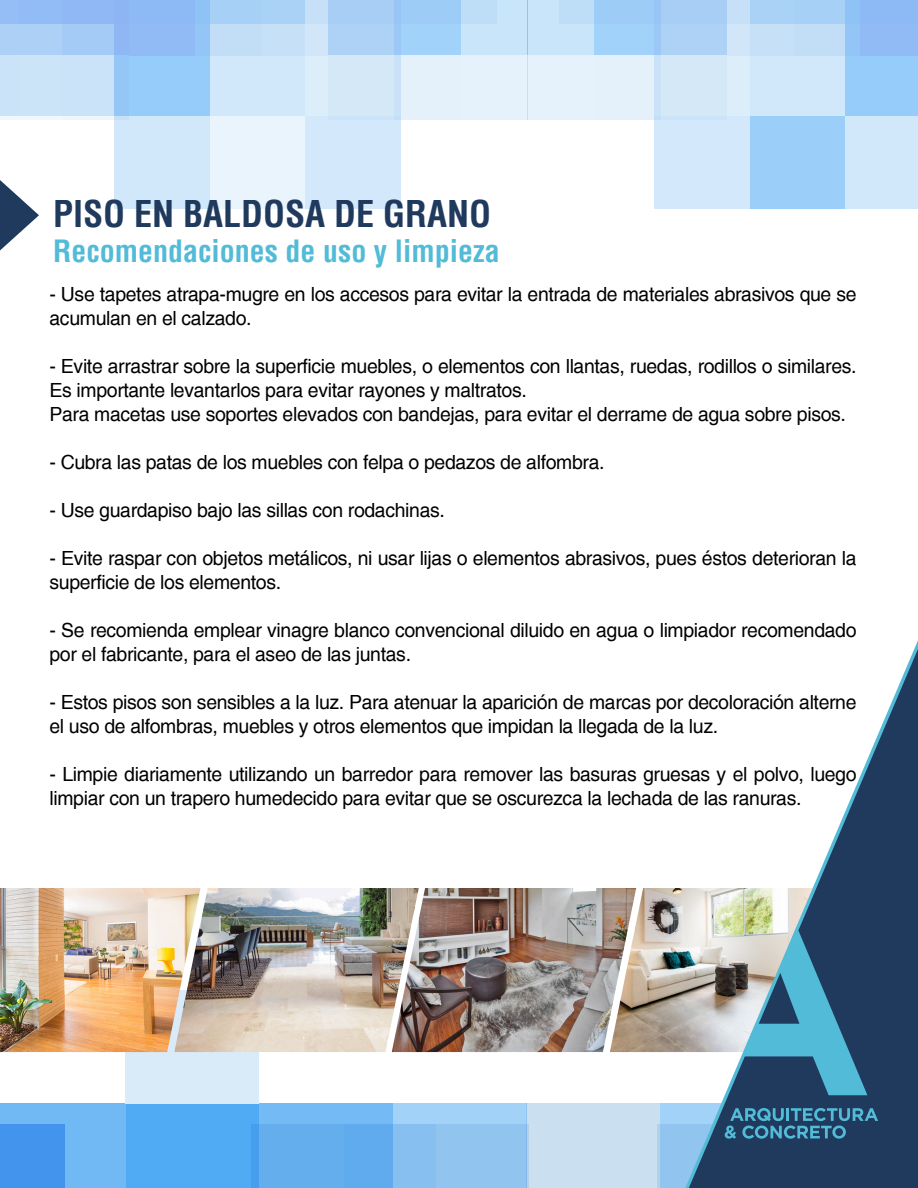
<style>
.page{position:relative;width:918px;height:1188px;background:#fff}
.page>*{position:absolute;margin:0;border:0;box-sizing:border-box;transform-origin:0 0}
.t1{font:700 condensed 36px "Helvetica";color:#203a5d}
.t2{font:700 condensed 30px "Helvetica";color:#52bbd7}
.t3{font:19.5px/24px "Helvetica";letter-spacing:-.02em;color:#000}
</style>
<div class="page">
<div style="left:393px;top:1103px;width:134px;height:85px;background:#a2d2f7"></div>
<div style="left:259px;top:1103px;width:134px;height:85px;background:#74bbf5"></div>
<div style="left:126px;top:1103px;width:133px;height:85px;background:#50aaf4"></div>
<div style="left:0;top:1103px;width:126px;height:85px;background:#71b9f5"></div>
<div style="left:126px;top:990px;width:133px;height:113px;background:#d9ebf8"></div>
<div style="left:0;top:1124px;width:65px;height:64px;background:#4394ec"></div>
<svg style="left:251px;top:1124px;width:93px;height:64px;fill:#65aeee"></svg>
<svg style="left:344px;top:1124px;width:92px;height:64px;background:#71b3ee"></svg>
<div style="left:436px;top:1124px;width:93px;height:64px;background:#91c5f0"></div>
<img style="left:0;top:888px;width:174px;height:164px">
<img style="left:636px;top:888px;width:49px;height:164px">
<img style="left:174px;top:888px;width:218px;height:164px">
<img style="left:392px;top:888px;width:244px;height:164px">
<div style="left:305px;top:116px;width:96px;height:92px;background:#d3e9fb"></div>
<div style="left:210px;top:116px;width:95px;height:92px;background:#e9f4fd"></div>
<div style="left:114px;top:116px;width:96px;height:92px;background:#d0e8fa"></div>
<div style="left:210px;top:23px;width:95px;height:93px;background:#d0e8fa"></div>
<div style="left:305px;top:23px;width:96px;height:93px;background:#ddeefb"></div>
<div style="left:114px;top:23px;width:96px;height:93px;background:#95ccf9"></div>
<div style="left:0;top:0;width:62px;height:55px;background:linear-gradient(to bottom,#8db9f5,#b6d8f6)"></div>
<svg style="left:62px;top:0;width:67px;height:55px;background:#97bff4"></svg>
<div style="left:129px;top:0;width:66px;height:55px;background:#90bbf5"></div>
<svg style="left:195px;top:0;width:67px;height:55px"></svg>
<svg style="left:262px;top:0;width:66px;height:55px;fill:#c6e1f7"></svg>
<div style="left:328px;top:0;width:67px;height:55px;background:#aed2f6"></div>
<div style="left:395px;top:0;width:66px;height:55px;background:#a1d2fa"></div>
<div style="left:461px;top:0;width:67px;height:55px;background:#c8e5fa"></div>
<div style="left:0;top:55px;width:62px;height:65px;background:#cce4f8"></div>
<div style="left:62px;top:55px;width:52px;height:65px;background:#cae3f8"></div>
<div style="left:328px;top:55px;width:67px;height:65px;background:#d5e8f8"></div>
<svg style="left:395px;top:55px;width:66px;height:65px;background:#e1effa"></svg>
<div style="left:461px;top:55px;width:67px;height:65px;background:#e5f2fb"></div>
<div style="left:654px;top:116px;width:96px;height:92px;background:#d3e9fb"></div>
<div style="left:750px;top:116px;width:95px;height:92px;background:#9bcff9"></div>
<div style="left:845px;top:116px;width:73px;height:92px;background:#d0e8fa"></div>
<div style="left:750px;top:23px;width:95px;height:93px;background:#d0e8fa"></div>
<div style="left:654px;top:23px;width:96px;height:93px;background:#ddeefb"></div>
<div style="left:845px;top:23px;width:73px;height:93px;background:#95ccf9"></div>
<div style="left:860px;top:0;width:58px;height:55px;background:#90bbf5"></div>
<svg style="left:793px;top:0;width:67px;height:55px"></svg>
<svg style="left:727px;top:0;width:66px;height:55px;fill:#c6e1f7"></svg>
<div style="left:660px;top:0;width:67px;height:55px;background:#aed2f6"></div>
<div style="left:594px;top:0;width:66px;height:55px;background:#a1d2fa"></div>
<div style="left:528px;top:0;width:66px;height:55px;background:#c8e5fa"></div>
<div style="left:660px;top:55px;width:67px;height:65px;background:#d5e8f8"></div>
<svg style="left:594px;top:55px;width:66px;height:65px;background:#e1effa"></svg>
<div style="left:528px;top:55px;width:66px;height:65px;background:#e5f2fb"></div>
<div style="left:527px;top:1103px;width:133px;height:85px;background:#cae0f1"></div>
<div style="left:660px;top:1103px;width:134px;height:85px;background:#a2d2f7"></div>
<svg style="left:657px;top:1124px;width:28px;height:64px;background:#94c6ef"></svg>
<svg style="left:685px;top:640px;width:233px;height:548px"></svg>
<svg style="left:725px;top:1108px;width:153px;height:31px;background:#316687"></svg>
<svg style="left:0;top:180px;width:39px;height:71px"></svg>
<h1 class="t1" style="left:53px;top:190px;width:440px">PISO EN BALDOSA DE GRANO</h1>
<h2 class="t2" style="left:53px;top:231px;width:448px">Recomendaciones de uso y limpieza</h2>
<p class="t3" style="left:50px;top:282px;width:809px">- Use tapetes atrapa-mugre en los accesos para evitar la entrada de materiales abrasivos que se acumulan en el calzado.</p>
<p class="t3" style="left:50px;top:354px;width:809px">- Evite arrastrar sobre la superficie muebles, o elementos con llantas, ruedas, rodillos o similares.<br>Es importante levantarlos para evitar rayones y maltratos.<br>Para macetas use soportes elevados con bandejas, para evitar el derrame de agua sobre pisos.</p>
<p class="t3" style="left:50px;top:450px;width:557px">- Cubra las patas de los muebles con felpa o pedazos de alfombra.</p>
<p class="t3" style="left:50px;top:498px;width:397px">- Use guardapiso bajo las sillas con rodachinas.</p>
<p class="t3" style="left:50px;top:546px;width:809px">- Evite raspar con objetos metálicos, ni usar lijas o elementos abrasivos, pues éstos deterioran la superficie de los elementos.</p>
<p class="t3" style="left:50px;top:618px;width:809px">- Se recomienda emplear vinagre blanco convencional diluido en agua o limpiador recomendado por el fabricante, para el aseo de las juntas.</p>
<p class="t3" style="left:50px;top:690px;width:809px">- Estos pisos son sensibles a la luz. Para atenuar la aparición de marcas por decoloración alterne el uso de alfombras, muebles y otros elementos que impidan la llegada de la luz.</p>
<p class="t3" style="left:50px;top:762px;width:809px">- Limpie diariamente utilizando un barredor para remover las basuras gruesas y el polvo, luego limpiar con un trapero humedecido para evitar que se oscurezca la lechada de las ranuras.</p>
</div>
